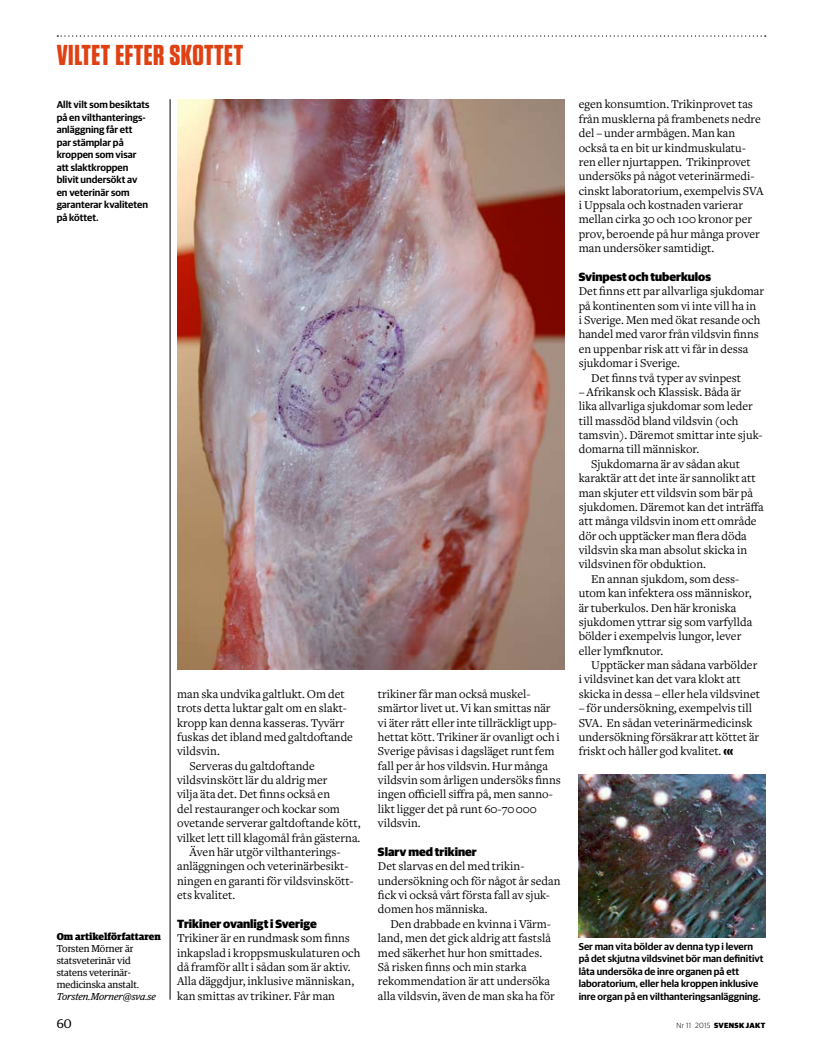
<style>
.page{position:relative;width:815px;height:1063px;background:#fff}
.page>*{position:absolute;margin:0;border:0;box-sizing:border-box;transform-origin:0 0}
.t1{font:700 28.75px "Tungsten";letter-spacing:.02em;color:#df4113}
.t2{font:12.5px/14.4px "Freight Text";color:#000}
.t3{font:12.5px "Guardian Egyp";color:#000}
.t4{font:900 11.88px "Guardian Sans";color:#000}
.t5{font:600 10px/12.5px "Guardian Sans";color:#000}
.t6{font:10px/11.9px "Guardian Egyp";color:#000}
.t7{font:italic 10px "Guardian Egyp";color:#000}
.t8{font:900 10px "Guardian Egyp";color:#000}
.t9{font:900 7.5px "Guardian Sans";letter-spacing:.04em;color:#000}
.s1{font-family:"Tungsten";font-weight:700;font-size:17.5px}
.s2{font-weight:300}
</style>
<div class="page">
<svg style="left:57px;top:35px;width:709px;height:2px"></svg>
<img style="left:579px;top:775px;width:186px;height:162px">
<img style="left:177px;top:99px;width:388px;height:570px">
<hr style="left:170px;top:99px;width:1px;height:901px;background:#000">
<h1 class="t1" style="left:57px;top:40px;width:188px">VILTET EFTER SKOTTET</h1>
<p class="t5" style="left:57px;top:98px;width:94px">Allt vilt som besiktats på en vilthanterings&shy;anläggning får ett par stämplar på kroppen som visar att slaktkroppen blivit undersökt av en veterinär som garanterar kvaliteten på köttet.</p>
<p class="t8" style="left:57px;top:929px;width:106px">Om artikelförfattaren</p>
<p class="t6" style="left:57px;top:942px;width:84px">Torsten Mörner är statsveterinär vid statens veterinär&shy;medicinska anstalt.</p>
<p class="t7" style="left:57px;top:989px;width:101px">Torsten.Morner@sva.se</p>
<p class="t2" style="left:177px;top:687px;width:169px">man ska undvika galtlukt. Om det</p>
<p class="t2" style="left:177px;top:701px;width:171px">trots detta luktar galt om en slakt-</p>
<p class="t2" style="left:177px;top:716px;width:169px">kropp kan denna kasseras. Tyvärr</p>
<p class="t2" style="left:177px;top:730px;width:177px">fuskas det ibland med galtdoftande</p>
<p class="t2" style="left:177px;top:744px;width:44px">vildsvin.</p>
<p class="t2" style="left:190px;top:759px;width:127px">Serveras du galtdoftande</p>
<p class="t2" style="left:177px;top:773px;width:152px">vildsvinskött lär du aldrig mer</p>
<p class="t2" style="left:177px;top:787px;width:154px">vilja äta det. Det finns också en</p>
<p class="t2" style="left:177px;top:802px;width:164px">del restauranger och kockar som</p>
<p class="t2" style="left:177px;top:816px;width:185px">ovetande serverar galtdoftande kött,</p>
<p class="t2" style="left:177px;top:831px;width:185px">vilket lett till klagomål från gästerna.</p>
<p class="t2" style="left:190px;top:845px;width:153px">Även här utgör vilthanterings-</p>
<p class="t2" style="left:177px;top:859px;width:173px">anläggningen och veterinärbesikt-</p>
<p class="t2" style="left:177px;top:874px;width:178px">ningen en garanti för vildsvinskött-</p>
<p class="t2" style="left:177px;top:888px;width:60px">ets kvalitet.</p>
<p class="t4" style="left:177px;top:915px;width:141px">Trikiner ovanligt i Sverige</p>
<p class="t2" style="left:177px;top:931px;width:185px">Trikiner är en rundmask som finns inkapslad i kroppsmuskulaturen och då framför allt i sådan som är aktiv.<br>Alla däggdjur, inklusive människan, kan smittas av trikiner. Får man</p>
<p class="t2" style="left:378px;top:687px;width:184px">trikiner får man också muskel&shy;smärtor livet ut. Vi kan smittas när vi äter rått eller inte tillräckligt upp&shy;hettat kött. Trikiner är ovanligt och i Sverige påvisas i dagsläget runt fem fall per år hos vildsvin. Hur många vildsvin som årligen undersöks finns ingen officiell siffra på, men sanno&shy;likt ligger det på runt 60-70000 vildsvin.</p>
<p class="t4" style="left:378px;top:843px;width:100px">Slarv med trikiner</p>
<p class="t2" style="left:378px;top:859px;width:184px">Det slarvas en del med trikin&shy;undersökning och för något år sedan fick vi också vårt första fall av sjuk&shy;domen hos människa.</p>
<p class="t2" style="left:378px;top:917px;width:178px;text-indent:12px">Den drabbade en kvinna i Värm&shy;land, men det gick aldrig att fastslå med säkerhet hur hon smittades.<br>Så risken finns och min starka rekommendation är att undersöka alla vildsvin, även de man ska ha för</p>
<p class="t2" style="left:579px;top:97px;width:186px">egen konsumtion. Trikinprovet tas från musklerna på frambenets nedre del – under armbågen. Man kan också ta en bit ur kindmuskulatu&shy;ren eller njurtappen. Trikinprovet undersöks på något veterinärmedi&shy;cinskt laboratorium, exempelvis SVA i Uppsala och kostnaden varierar mellan cirka 30 och 100 kronor per prov, beroende på hur många prover man undersöker samtidigt.</p>
<p class="t4" style="left:579px;top:268px;width:134px">Svinpest och tuberkulos</p>
<p class="t2" style="left:579px;top:284px;width:187px">Det finns ett par allvarliga sjukdomar</p>
<p class="t2" style="left:579px;top:299px;width:179px">på kontinenten som vi inte vill ha in</p>
<p class="t2" style="left:579px;top:313px;width:183px">i Sverige. Men med ökat resande och</p>
<p class="t2" style="left:579px;top:327px;width:182px">handel med varor från vildsvin finns</p>
<p class="t2" style="left:579px;top:342px;width:171px">en uppenbar risk att vi får in dessa</p>
<p class="t2" style="left:579px;top:356px;width:103px">sjukdomar i Sverige.</p>
<p class="t2" style="left:591px;top:371px;width:152px">Det finns två typer av svinpest</p>
<p class="t2" style="left:579px;top:385px;width:164px">– Afrikansk och Klassisk. Båda är</p>
<p class="t2" style="left:579px;top:399px;width:176px">lika allvarliga sjukdomar som leder</p>
<p class="t2" style="left:579px;top:414px;width:161px">till massdöd bland vildsvin (och</p>
<p class="t2" style="left:579px;top:428px;width:185px">tamsvin). Däremot smittar inte sjuk-</p>
<p class="t2" style="left:579px;top:442px;width:122px">domarna till människor.</p>
<p class="t2" style="left:591px;top:457px;width:150px">Sjukdomarna är av sådan akut</p>
<p class="t2" style="left:579px;top:471px;width:179px">karaktär att det inte är sannolikt att</p>
<p class="t2" style="left:579px;top:486px;width:176px">man skjuter ett vildsvin som bär på</p>
<p class="t2" style="left:579px;top:500px;width:186px">sjukdomen. Däremot kan det inträffa</p>
<p class="t2" style="left:579px;top:514px;width:179px">att många vildsvin inom ett område</p>
<p class="t2" style="left:579px;top:529px;width:170px">dör och upptäcker man flera döda</p>
<p class="t2" style="left:579px;top:543px;width:170px">vildsvin ska man absolut skicka in</p>
<p class="t2" style="left:579px;top:557px;width:129px">vildsvinen för obduktion.</p>
<p class="t2" style="left:591px;top:572px;width:150px">En annan sjukdom, som dess-</p>
<p class="t2" style="left:579px;top:586px;width:174px">utom kan infektera oss människor,</p>
<p class="t2" style="left:579px;top:601px;width:159px">är tuberkulos. Den här kroniska</p>
<p class="t2" style="left:579px;top:615px;width:175px">sjukdomen yttrar sig som varfyllda</p>
<p class="t2" style="left:579px;top:629px;width:164px">bölder i exempelvis lungor, lever</p>
<p class="t2" style="left:579px;top:644px;width:86px">eller lymfknutor.</p>
<p class="t2" style="left:591px;top:658px;width:168px">Upptäcker man sådana varbölder</p>
<p class="t2" style="left:579px;top:672px;width:164px">i vildsvinet kan det vara klokt att</p>
<p class="t2" style="left:579px;top:687px;width:183px">skicka in dessa – eller hela vildsvinet</p>
<p class="t2" style="left:579px;top:701px;width:182px">– för undersökning, exempelvis till SVA. En sådan veterinärmedicinsk undersökning försäkrar att köttet är friskt och håller god kvalitet. <span class="s1">‹‹‹</span></p>
<p class="t5" style="left:579px;top:939px;width:186px">Ser man vita bölder av denna typ i levern på det skjutna vildsvinet bör man definitivt låta undersöka de inre organen på ett laboratorium, eller hela kroppen inklusive inre organ på en vilthanteringsanläggning.</p>
<p class="t3" style="left:57px;top:1015px;width:16px">60</p>
<p class="t9" style="left:676px;top:1019px;width:90px"><span class="s2">Nr 11 2015</span> SVENSK JAKT</p>
</div>
